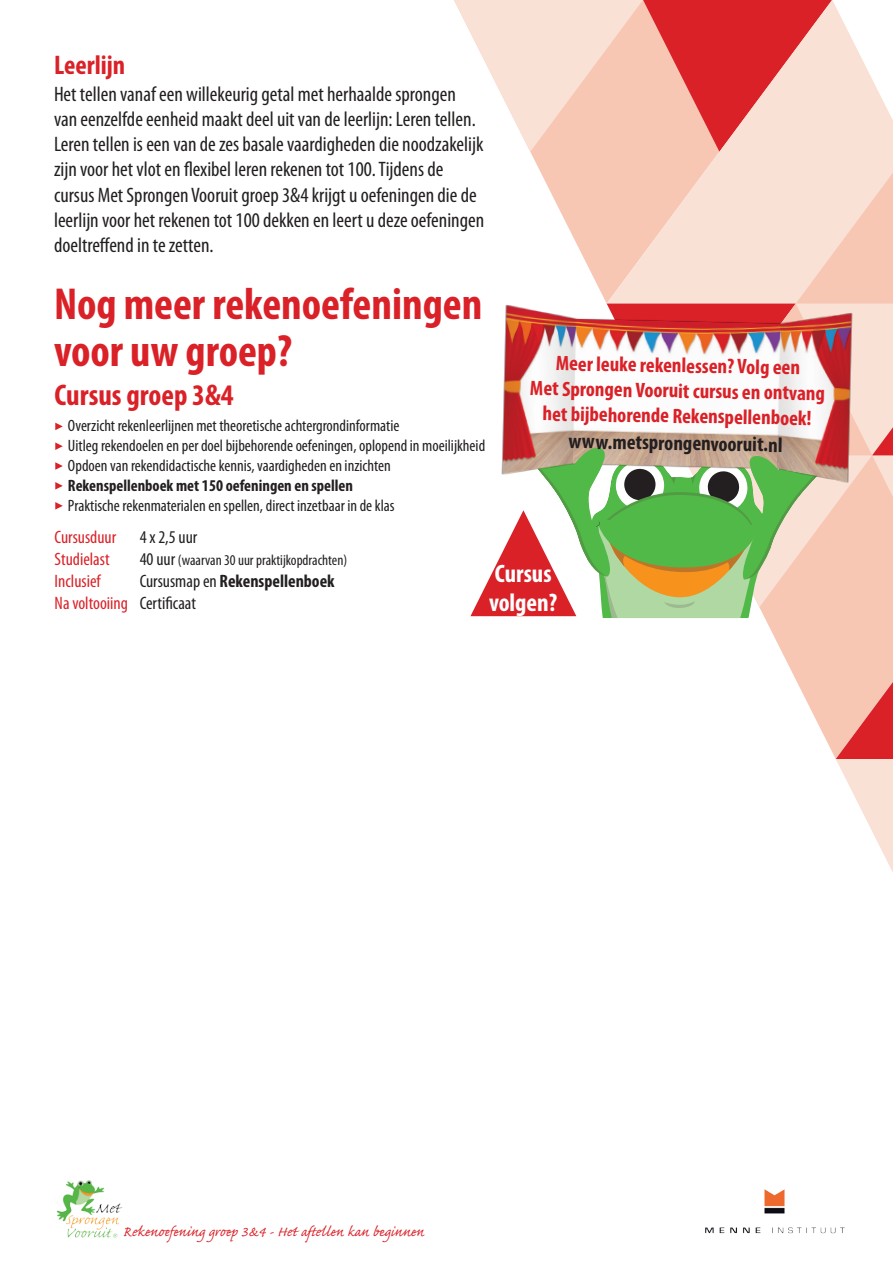
<style>
.page{position:relative;width:893px;height:1263px;background:#fff}
.page>*{position:absolute;margin:0;border:0;box-sizing:border-box;transform-origin:0 0}
.t1{font:700 condensed 45px/46.5px "Myriad Pro";color:#da2128}
.t2{font:700 condensed 30px "Myriad Pro";color:#da2128}
.t3{font:700 condensed 27px "Myriad Pro";color:#da2128}
.t4{font:700 condensed 25.35px/29.1px "Myriad Pro";color:#fff}
.t5{font:condensed 21px/25.2px "Myriad Pro";color:#231f20}
.t6{font:700 condensed 21px/25.2px "Myriad Pro";color:#da2128;text-align:center}
.t7{font:700 condensed 21px "Myriad Pro";color:#231f20}
.t8{font:condensed 18px/22px "Myriad Pro";color:#231f20}
.t9{font:18px "Caflisch Script Pro";color:#da2128}
.t10{font:condensed 18px "Myriad Pro";color:#da2128}
.t11{font:condensed 16.5px/19.8px "Myriad Pro";color:#231f20}
.t12{font:700 condensed 16.5px "Myriad Pro";color:#231f20}
.t13{font:condensed 15px "Myriad Pro";color:#231f20}
.s1{font-size:18px}
.s2{font-weight:700}
.s3{color:#da2128}
</style>
<div class="page">
<svg style="left:530px;top:152px;width:77px;height:21px;background:#f7cbb9"></svg>
<svg style="left:765px;top:618px;width:128px;height:141px;fill:#f7c7b4"></svg>
<svg style="left:607px;top:152px;width:286px;height:21px;background:#f8d7c9"></svg>
<svg style="left:836px;top:682px;width:57px;height:190px"></svg>
<svg style="left:454px;top:0;width:439px;height:152px;background:#f3b6af"></svg>
<img style="left:56px;top:1180px;width:67px;height:58px">
<img style="left:705px;top:1189px;width:140px;height:45px">
<svg style="left:55px;top:423px;width:8px;height:7px"></svg>
<svg style="left:55px;top:442px;width:8px;height:8px"></svg>
<svg style="left:55px;top:462px;width:8px;height:8px"></svg>
<svg style="left:55px;top:482px;width:8px;height:8px"></svg>
<svg style="left:55px;top:502px;width:8px;height:8px"></svg>
<svg style="left:470px;top:173px;width:423px;height:445px"></svg>
<p class="t3" style="left:54px;top:48px;width:73px">Leerlijn</p>
<p class="t5" style="left:54px;top:81px;width:432px">Het tellen vanaf een willekeurig getal met herhaalde sprongen van eenzelfde eenheid maakt deel uit van de leerlijn: Leren tellen.<br>Leren tellen is een van de zes basale vaardigheden die noodzakelijk zijn voor het vlot en flexibel leren rekenen tot 100. Tijdens de cursus Met Sprongen Vooruit groep 3&amp;4 krijgt u oefeningen die de leerlijn voor het rekenen tot 100 dekken en leert u deze oefeningen doeltreffend in te zetten.</p>
<h1 class="t1" style="left:54px;top:280px;width:430px">Nog meer rekenoefeningen voor uw groep?</h1>
<h2 class="t2" style="left:54px;top:376px;width:181px">Cursus groep 3&amp;4</h2>
<p class="t11" style="left:68px;top:416px;width:419px">Overzicht rekenleerlijnen met theoretische achtergrondinformatie<br>Uitleg rekendoelen en per doel bijbehorende oefeningen, oplopend in moeilijkheid<br>Opdoen van rekendidactische kennis, vaardigheden en inzichten</p>
<p class="t12" style="left:68px;top:475px;width:287px">Rekenspellenboek met 150 oefeningen en spellen</p>
<p class="t11" style="left:68px;top:495px;width:328px">Praktische rekenmaterialen en spellen, direct inzetbaar in de klas</p>
<p class="t6" style="left:531px;top:350px;width:296px;rotate:1deg">Meer leuke rekenlessen? Volg een<br>Met Sprongen Vooruit cursus en ontvang het bijbehorende Rekenspellenboek!</p>
<p class="t7" style="left:569px;top:428px;width:216px;rotate:1deg">www.metsprongenvooruit.nl</p>
<p class="t10" style="left:55px;top:526px;width:63px">Cursusduur</p>
<p class="t8" style="left:140px;top:526px;width:59px">4 x 2,5 uur</p>
<p class="t10" style="left:55px;top:548px;width:56px">Studielast</p>
<p class="t13" style="left:140px;top:551px;width:209px"><span class="s1">40 uur</span> (waarvan 30 uur praktijkopdrachten)</p>
<p class="t10" style="left:55px;top:570px;width:48px">Inclusief</p>
<p class="t8" style="left:55px;top:570px;width:282px;text-indent:85px">Cursusmap en <span class="s2">Rekenspellenboek<br></span><span class="s3">Na voltooiing</span> Certificaat</p>
<p class="t4" style="left:489px;top:559px;width:70px">Cursus volgen?</p>
<p class="t9" style="left:123px;top:1222px;width:303px">Rekenoefening groep 3&amp;4 - Het aftellen kan beginnen</p>
</div>
